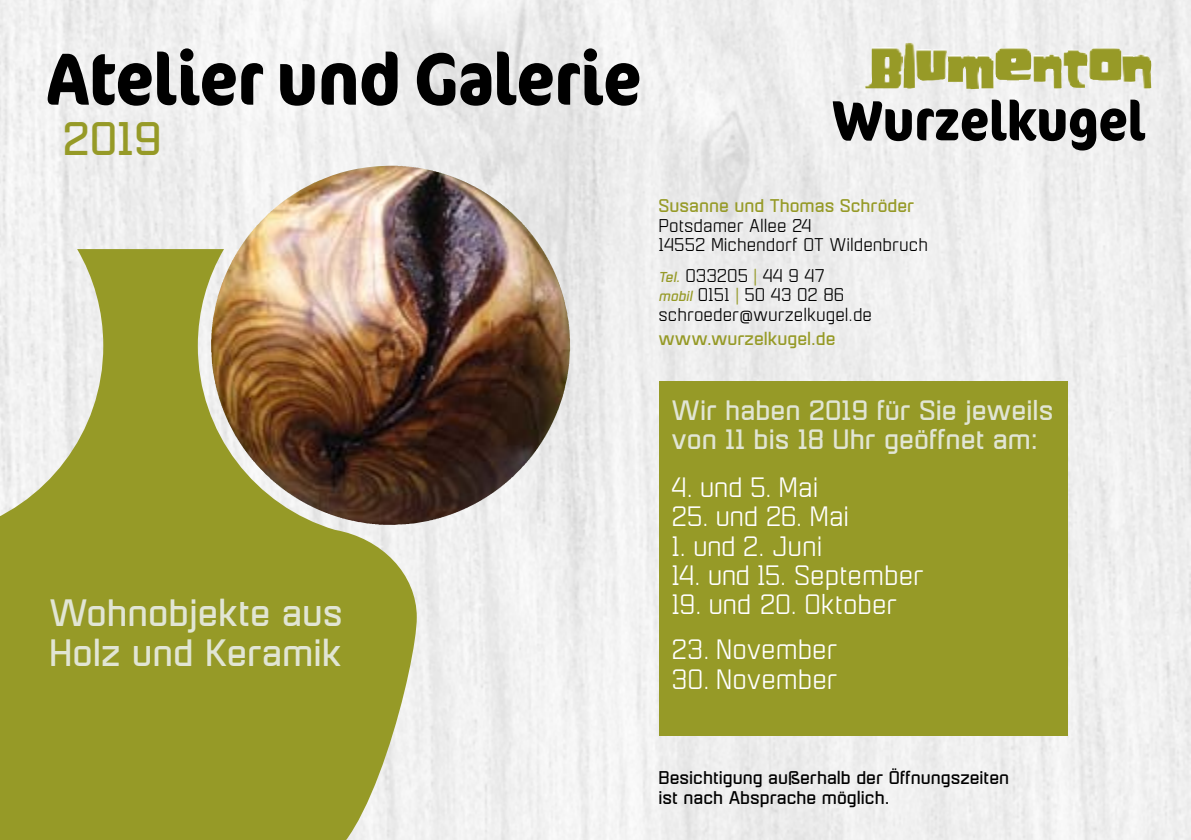
<style>
.page{position:relative;width:1191px;height:840px;background:#fff}
.page>*{position:absolute;margin:0;border:0;box-sizing:border-box;transform-origin:0 0}
.t1{font:700 condensed 73.8px "Cocon";color:#000}
.t2{font:700 condensed 56.6px "Cocon";color:#000}
.t3{font:700 41.2px "Mensura";color:#969a27}
.t4{font:700 33.2px/40px "Mensura";color:#e1e5d4}
.t5{font:24.4px "Mensura";color:#fff}
.t6{font:700 24.4px/29.4px "Mensura";color:#e1e5d4}
.t7{font:24.4px "Mensura";letter-spacing:-.02em;color:#fff}
.t8{font:16.2px/19.4px "Mensura";color:#000}
.t9{font:700 16.2px/19.4px "Mensura";color:#000}
.t10{font:700 16.2px "Mensura";color:#969a27}
.s1{font-weight:700;font-style:italic;font-size:12.6px;color:#969a27}
.s2{color:#969a27}
</style>
<div class="page">
<img style="left:0;top:0;width:1191px;height:839px">
<svg style="left:0;top:249px;width:417px;height:590px;fill:#969a27"></svg>
<img style="left:225px;top:180px;width:95px;height:95px">
<img style="left:865px;top:43px;width:256px;height:46px">
<div style="left:659px;top:381px;width:408px;height:354px;background:#969a27"></div>
<h1 class="t1" style="left:47px;top:26px;width:595px">Atelier und Galerie</h1>
<h3 class="t3" style="left:62px;top:112px;width:101px">2019</h3>
<h2 class="t2" style="left:832px;top:80px;width:315px">Wurzelkugel</h2>
<p class="t10" style="left:658px;top:195px;width:257px">Susanne und Thomas Schröder</p>
<p class="t8" style="left:658px;top:215px;width:271px">Potsdamer Allee 24<br>14552 Michendorf OT Wildenbruch</p>
<p class="t8" style="left:658px;top:265px;width:215px"><span class="s1">Tel.</span> 033205 <span class="s2">|</span> 44 9 47<br><span class="s1">mobil</span> 0151 <span class="s2">|</span> 50 43 02 86 schroeder@wurzelkugel.de</p>
<p class="t10" style="left:658px;top:328px;width:179px">www.wurzelkugel.de</p>
<h3 class="t4" style="left:49px;top:592px;width:295px">Wohnobjekte aus<br>Holz und Keramik</h3>
<h3 class="t6" style="left:671px;top:394px;width:383px">Wir haben 2019 für Sie jeweils von 11 bis 18 Uhr geöffnet am:</h3>
<h3 class="t5" style="left:671px;top:471px;width:148px">4. und 5. Mai</h3>
<h3 class="t7" style="left:671px;top:501px;width:179px">25. und 26. Mai</h3>
<h3 class="t5" style="left:671px;top:530px;width:152px">1. und 2. Juni</h3>
<h3 class="t5" style="left:671px;top:560px;width:254px">14. und 15. September</h3>
<h3 class="t5" style="left:671px;top:589px;width:227px">19. und 20. Oktober</h3>
<h3 class="t5" style="left:671px;top:634px;width:167px">23. November</h3>
<h3 class="t5" style="left:671px;top:663px;width:168px">30. November</h3>
<p class="t9" style="left:658px;top:767px;width:352px">Besichtigung außerhalb der Öffnungszeiten ist nach Absprache möglich.</p>
</div>
